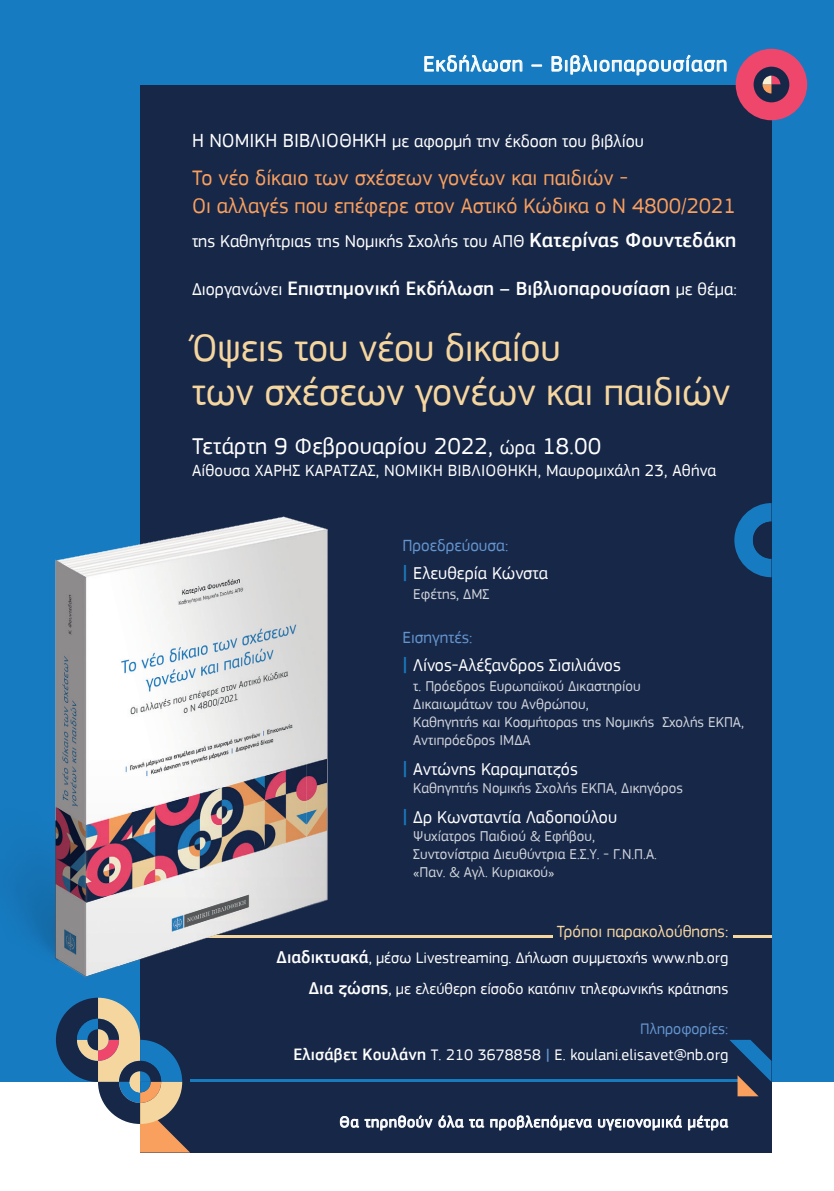
<style>
.page{position:relative;width:834px;height:1191px;background:#fff}
.page>*{position:absolute;margin:0;border:0;box-sizing:border-box;transform-origin:0 0}
.t1{font:40px/44px "PF Square Sans Pro";letter-spacing:-.005em;color:#f6d69f}
.t2{font:24px "PF Square Sans Pro";letter-spacing:.01em;color:#fff}
.t3{font:22px/28px "PF Square Sans Pro";color:#f9a05e}
.t4{font:22px "PF Square Sans Pro";letter-spacing:.05em;color:#fff}
.t5{font:500 20px "PF Square Sans Pro";letter-spacing:.005em;color:#fff}
.t6{font:18px "PF Square Sans Pro";color:#fff}
.t7{font:17px "PF Square Sans Pro";letter-spacing:.01em;color:#fff}
.t8{font:17px "PF Square Sans Pro";color:#6395ce}
.t9{font:17px "PF Square Sans Pro";color:#f6d69f}
.t10{font:16px/30px "PF Square Sans Pro";color:#fff;text-align:right}
.t11{font:16px "PF Square Sans Pro";letter-spacing:.05em;color:#fff}
.t12{font:15px/18px "PF Square Sans Pro";color:rgb(255 255 255/.8)}
.s1{font-size:20px}
.s2{font-weight:500;font-size:21px}
.s3{font-weight:400;font-size:18px}
.s4{font-weight:500;font-size:20px;color:#1c7bbf}
.s5{font-weight:500;font-size:20px;color:#177bc1}
.s6{font-weight:500;font-size:18px}
.s7{color:#6395ce}
.s8{font-weight:500;font-size:17px}
.s9{font-weight:500;color:#6395ce}
</style>
<div class="page">
<div style="left:0;top:0;width:833px;height:1082px;background:#177bc1"></div>
<div style="left:140px;top:85px;width:631px;height:1067px;background:#172748"></div>
<svg style="left:424px;top:55px;width:98px;height:17px"></svg>
<svg style="left:551px;top:55px;width:175px;height:20px"></svg>
<hr style="left:190px;top:935px;width:362px;height:2px;background:#f6d69f">
<hr style="left:190px;top:1079px;width:550px;height:3px;background:#177bc1">
<hr style="left:733px;top:935px;width:38px;height:2px;background:#f6d69f">
<img style="left:14px;top:516px;width:400px;height:462px">
<svg style="left:735px;top:49px;width:72px;height:71px"></svg>
<svg style="left:56px;top:997px;width:134px;height:155px"></svg>
<svg style="left:734px;top:503px;width:37px;height:74px"></svg>
<svg style="left:340px;top:1115px;width:92px;height:15px"></svg>
<svg style="left:438px;top:1115px;width:25px;height:12px"></svg>
<svg style="left:469px;top:1119px;width:15px;height:8px"></svg>
<svg style="left:490px;top:1115px;width:101px;height:15px"></svg>
<svg style="left:598px;top:1115px;width:83px;height:15px"></svg>
<svg style="left:688px;top:1039px;width:83px;height:91px"></svg>
<h3 class="t4" style="left:423px;top:51px;width:305px">Εκδήλωση – Βιβλιοπαρουσίαση</h3>
<p class="t6" style="left:192px;top:130px;width:453px"><span class="s1">Η ΝΟΜΙΚΗ ΒΙΒΛΙΟΘΗΚΗ</span> µε αφορµή την έκδοση του βιβλίου</p>
<h3 class="t3" style="left:192px;top:164px;width:545px">Το νέο δίκαιο των σχέσεων γονέων και παιδιών -<br>Οι αλλαγές που επέφερε στον Αστικό Κώδικα ο Ν 4800/2021</h3>
<p class="t6" style="left:192px;top:230px;width:545px">της Καθηγήτριας της Νοµικής Σχολής του ΑΠΘ <span class="s2">Κατερίνας Φουντεδάκη</span></p>
<h3 class="t5" style="left:192px;top:277px;width:546px"><span class="s3">∆ιοργανώνει</span> Επιστηµονική Εκδήλωση – Βιβλιοπαρουσίαση <span class="s3">µε θέµα:</span></h3>
<h1 class="t1" style="left:192px;top:326px;width:539px">Όψεις του νέου δικαίου<br>των σχέσεων γονέων και παιδιών</h1>
<h2 class="t2" style="left:192px;top:432px;width:410px">Τετάρτη 9 Φεβρουαρίου 2022, <span class="s1">ώρα</span> 18.00</h2>
<p class="t7" style="left:192px;top:461px;width:525px">Αίθουσα ΧΑΡΗΣ ΚΑΡΑΤΖΑΣ, ΝΟΜΙΚΗ ΒΙΒΛΙΟΘΗΚΗ, Μαυροµιχάλη 23, Αθήνα</p>
<p class="t8" style="left:402px;top:535px;width:107px">Προεδρεύουσα:</p>
<p class="t6" style="left:402px;top:562px;width:147px"><span class="s4">|</span> Ελευθερία Κώνστα</p>
<p class="t12" style="left:413px;top:585px;width:78px">Εφέτης, ∆ΜΣ</p>
<p class="t8" style="left:402px;top:627px;width:71px">Εισηγητές:</p>
<p class="t6" style="left:402px;top:654px;width:220px"><span class="s5">|</span> Λίνος-Αλέξανδρος Σισιλιάνος</p>
<p class="t12" style="left:413px;top:677px;width:332px">τ. Πρόεδρος Ευρωπαϊκού ∆ικαστηρίου<br>∆ικαιωµάτων του Ανθρώπου,<br>Καθηγητής και Κοσµήτορας της Νοµικής Σχολής ΕΚΠΑ, Αντιπρόεδρος ΙΜ∆Α</p>
<p class="t6" style="left:402px;top:758px;width:177px"><span class="s5">|</span> Αντώνης Καραµπατζός</p>
<p class="t12" style="left:413px;top:779px;width:271px">Καθηγητής Νοµικής Σχολής ΕΚΠΑ, ∆ικηγόρος</p>
<p class="t6" style="left:402px;top:806px;width:216px"><span class="s5">|</span> ∆ρ Κωνσταντία Λαδοπούλου</p>
<p class="t12" style="left:413px;top:827px;width:245px">Ψυχίατρος Παιδιού &amp; Εφήβου,<br>Συντονίστρια ∆ιευθύντρια Ε.Σ.Υ. - Γ.Ν.Π.Α. «Παν. &amp; Αγλ. Κυριακού»</p>
<p class="t9" style="left:557px;top:922px;width:173px">Τρόποι παρακολούθησης:</p>
<p class="t10" style="left:276px;top:943px;width:453px"><span class="s6">∆ιαδικτυακά</span>, µέσω Livestreaming. ∆ήλωση συµµετοχής www.nb.org <span class="s6">∆ια ζώσης</span>, µε ελεύθερη είσοδο κατόπιν τηλεφωνικής κράτησης</p>
<p class="t10" style="left:293px;top:1015px;width:436px;line-height:26px"><span class="s7">Πληροφορίες:<br></span><span class="s8">Ελισάβετ Κουλάνη</span> Τ. 210 3678858 <span class="s9">|</span> Ε. koulani.elisavet@nb.org</p>
<p class="t11" style="left:339px;top:1112px;width:390px">Θα τηρηθούν όλα τα προβλεπόµενα υγειονοµικά µέτρα</p>
</div>
